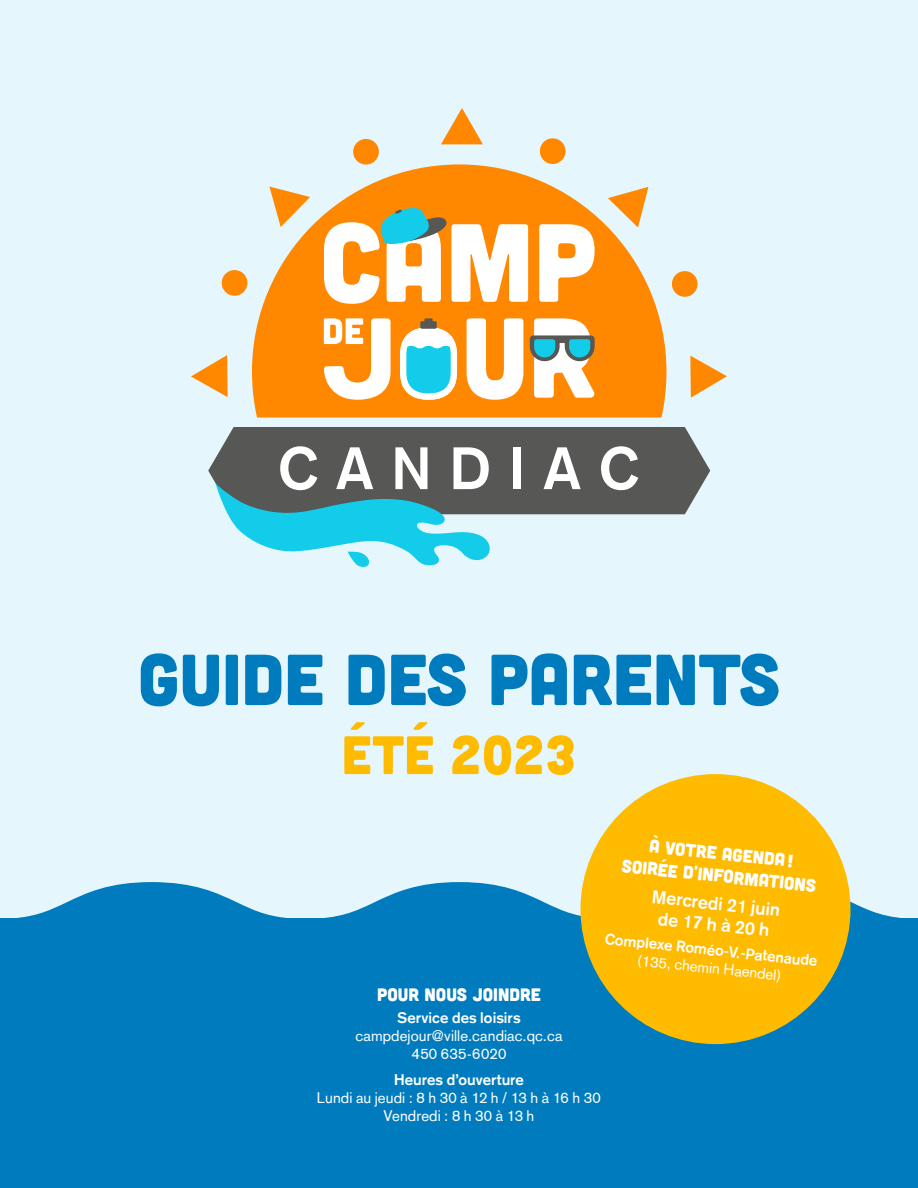
<style>
.page{position:relative;width:918px;height:1188px;background:#e5f6fc}
.page>*{position:absolute;margin:0;border:0;box-sizing:border-box;transform-origin:0 0}
.t1{font:72px "Cubano";color:#007cbe}
.t2{font:54px "Cubano";color:#fb0}
.t3{font:18px/22.5px "Cubano";color:#fff;text-align:center}
.t4{font:700 18px/21px "Akzidenz Grotesk";color:#fff;text-align:center}
.t5{font:15px/18px "Akzidenz Grotesk";letter-spacing:.005em;color:#fff;text-align:center}
.t6{font:700 15px "Akzidenz Grotesk";letter-spacing:.005em;color:#fff}
</style>
<div class="page">
<svg style="left:0;top:882px;width:918px;height:37px"></svg>
<div style="left:0;top:919px;width:918px;height:269px;background:#007cbe"></div>
<svg style="left:208px;top:427px;width:502px;height:87px;background:#636463"></svg>
<svg style="left:252px;top:164px;width:414px;height:254px;fill:#f80"></svg>
<svg style="left:539px;top:224px;width:56px;height:78px;background:#ffd7ab"></svg>
<svg style="left:324px;top:318px;width:67px;height:82px;background:#ffcb91"></svg>
<svg style="left:467px;top:318px;width:56px;height:82px;background:#ffdbb2"></svg>
<div style="left:513px;top:447px;width:8px;height:42px;background:#fff"></div>
<svg style="left:544px;top:447px;width:37px;height:42px;background:#a3a3a1"></svg>
<svg style="left:601px;top:446px;width:37px;height:44px;background:#9f9f9e"></svg>
<svg style="left:221px;top:270px;width:27px;height:26px"></svg>
<svg style="left:351px;top:138px;width:30px;height:28px"></svg>
<svg style="left:538px;top:138px;width:29px;height:28px"></svg>
<svg style="left:671px;top:271px;width:27px;height:26px"></svg>
<svg style="left:441px;top:108px;width:42px;height:36px"></svg>
<svg style="left:269px;top:187px;width:41px;height:40px"></svg>
<svg style="left:191px;top:355px;width:37px;height:42px"></svg>
<svg style="left:690px;top:356px;width:37px;height:42px"></svg>
<svg style="left:608px;top:187px;width:40px;height:41px"></svg>
<svg style="left:530px;top:318px;width:65px;height:80px;background:#c9c6ab"></svg>
<svg style="left:215px;top:446px;width:278px;height:121px"></svg>
<svg style="left:400px;top:318px;width:57px;height:82px;background:#99ccbd"></svg>
<svg style="left:324px;top:208px;width:204px;height:96px;background:#eccb99"></svg>
<div style="left:580px;top:774px;width:270px;height:270px;background:#fb0;border-radius:50%"></div>
<h1 class="t1" style="left:138px;top:634px;width:644px">GUIDE DES PARENTS</h1>
<h2 class="t2" style="left:342px;top:721px;width:236px">ÉTÉ 2023</h2>
<p class="t3" style="left:625px;top:831px;width:197px;rotate:6deg">À VOTRE AGENDA!<br>SOIRÉE D'INFORMATIONS</p>
<p class="t4" style="left:653px;top:886px;width:130px;rotate:6deg">Mercredi 21 juin de 17 h à 20 h</p>
<p class="t6" style="left:606px;top:930px;width:215px;rotate:6deg">Complexe Roméo-V.-Patenaude</p>
<p class="t5" style="left:638px;top:951px;width:146px;rotate:6deg">(135, chemin Haendel)</p>
<p class="t3" style="left:377px;top:982px;width:165px">POUR NOUS JOINDRE</p>
<p class="t6" style="left:397px;top:1009px;width:125px">Service des loisirs</p>
<p class="t5" style="left:355px;top:1027px;width:209px">campdejour@ville.candiac.qc.ca<br>450 635-6020</p>
<p class="t6" style="left:394px;top:1070px;width:131px">Heures d’ouverture</p>
<p class="t5" style="left:317px;top:1088px;width:285px">Lundi au jeudi : 8 h 30 à 12 h / 13 h à 16 h 30<br>Vendredi : 8 h 30 à 13 h</p>
</div>
